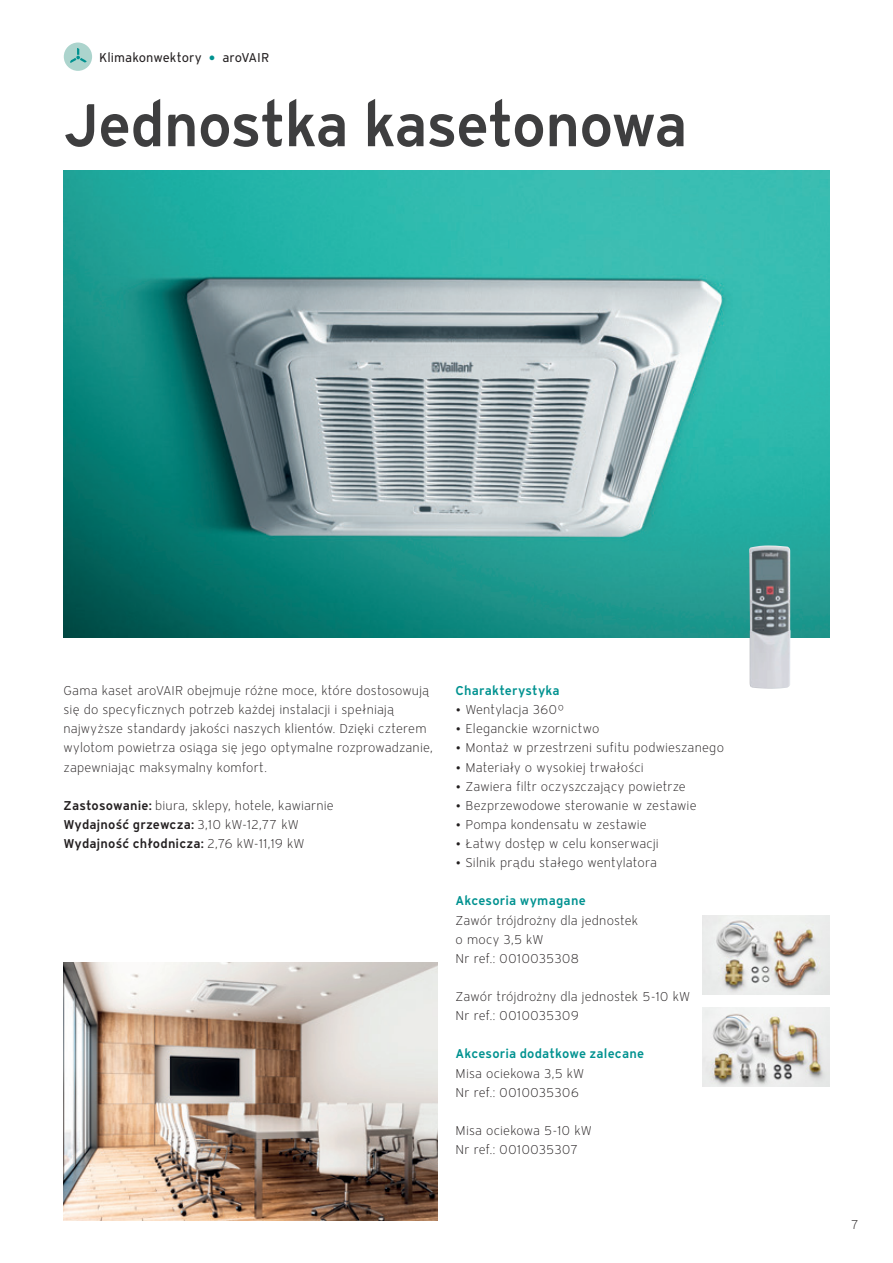
<style>
.page{position:relative;width:893px;height:1263px;background:#fff}
.page>*{position:absolute;margin:0;border:0;box-sizing:border-box;transform-origin:0 0}
.t1{font:600 60px "Vaillant 16";letter-spacing:-.025em;color:#3e3e3f}
.Grüner_Kasten{font:300 12.75px/19.2px "Vaillant 16";letter-spacing:.01em;color:#231f20}
.Grüner_Kasten-2{font:600 12.75px "Vaillant 16";letter-spacing:.015em;color:#231f20}
._03_Subline_Grün_8_5{font:600 12.75px "Vaillant 16";letter-spacing:.01em;color:#009290}
.t2{font:12.75px "Vaillant 16";color:#231f20}
.tekst{font:300 12.75px "Vaillant 16";color:#231f20}
.s1{color:#009290}
.s2{font-weight:600}
.s3{font-weight:300}
</style>
<div class="page">
<img style="left:64px;top:170px;width:765px;height:468px">
<img style="left:749px;top:545px;width:41px;height:144px">
<img style="left:702px;top:915px;width:127px;height:79px">
<img style="left:702px;top:1007px;width:127px;height:79px">
<img style="left:64px;top:963px;width:373px;height:257px">
<div style="left:64px;top:43px;width:28px;height:28px;background:#acd4cd;border-radius:50%"></div>
<svg style="left:70px;top:48px;width:17px;height:15px"></svg>
<p class="t2" style="left:99px;top:49px;width:172px">Klimakonwektory <span class="s1">⬤</span> aroVAIR</p>
<p class="t1" style="left:64px;top:84px;width:625px">Jednostka kasetonowa</p>
<p class="Grüner_Kasten" style="left:64px;top:681px;width:371px">Gama kaset aroVAIR obejmuje różne moce, które dostosowują się do specyficznych potrzeb każdej instalacji i spełniają najwyższe standardy jakości naszych klientów. Dzięki czterem wylotom powietrza osiąga się jego optymalne rozprowadzanie, zapewniając maksymalny komfort.</p>
<p class="Grüner_Kasten" style="left:64px;top:795px;width:272px"><span class="s2">Zastosowanie:</span> biura, sklepy, hotele, kawiarnie</p>
<p class="Grüner_Kasten-2" style="left:64px;top:816px;width:236px">Wydajność grzewcza: <span class="s3">3,10 kW-12,77 kW</span></p>
<p class="Grüner_Kasten-2" style="left:64px;top:835px;width:242px">Wydajność chłodnicza: <span class="s3">2,76 kW-11,19 kW</span></p>
<p class="_03_Subline_Grün_8_5" style="left:456px;top:682px;width:106px">Charakterystyka</p>
<p class="Grüner_Kasten" style="left:456px;top:700px;width:110px">• Wentylacja 360º</p>
<p class="Grüner_Kasten" style="left:456px;top:719px;width:145px">• Eleganckie wzornictwo</p>
<p class="Grüner_Kasten" style="left:456px;top:738px;width:270px">• Montaż w przestrzeni sufitu podwieszanego</p>
<p class="Grüner_Kasten" style="left:456px;top:757px;width:190px">• Materiały o wysokiej trwałości</p>
<p class="Grüner_Kasten" style="left:456px;top:776px;width:232px">• Zawiera filtr oczyszczający powietrze</p>
<p class="Grüner_Kasten" style="left:456px;top:795px;width:243px">• Bezprzewodowe sterowanie w zestawie</p>
<p class="Grüner_Kasten" style="left:456px;top:815px;width:193px">• Pompa kondensatu w zestawie</p>
<p class="Grüner_Kasten" style="left:456px;top:834px;width:205px">• Łatwy dostęp w celu konserwacji</p>
<p class="Grüner_Kasten" style="left:456px;top:853px;width:203px">• Silnik prądu stałego wentylatora</p>
<p class="_03_Subline_Grün_8_5" style="left:456px;top:892px;width:132px">Akcesoria wymagane</p>
<p class="Grüner_Kasten" style="left:456px;top:910px;width:184px">Zawór trójdrożny dla jednostek o mocy 3,5 kW</p>
<p class="Grüner_Kasten" style="left:456px;top:948px;width:125px">Nr ref.: 0010035308</p>
<p class="Grüner_Kasten" style="left:456px;top:987px;width:236px">Zawór trójdrożny dla jednostek 5-10 kW</p>
<p class="Grüner_Kasten" style="left:456px;top:1006px;width:125px">Nr ref.: 0010035309</p>
<p class="_03_Subline_Grün_8_5" style="left:456px;top:1045px;width:190px">Akcesoria dodatkowe zalecane</p>
<p class="Grüner_Kasten" style="left:456px;top:1063px;width:130px">Misa ociekowa 3,5 kW</p>
<p class="Grüner_Kasten" style="left:456px;top:1082px;width:125px">Nr ref.: 0010035306</p>
<p class="Grüner_Kasten" style="left:456px;top:1121px;width:137px">Misa ociekowa 5-10 kW</p>
<p class="Grüner_Kasten" style="left:456px;top:1140px;width:124px">Nr ref.: 0010035307</p>
<p class="tekst" style="left:851px;top:1216px;width:9px">7</p>
</div>
